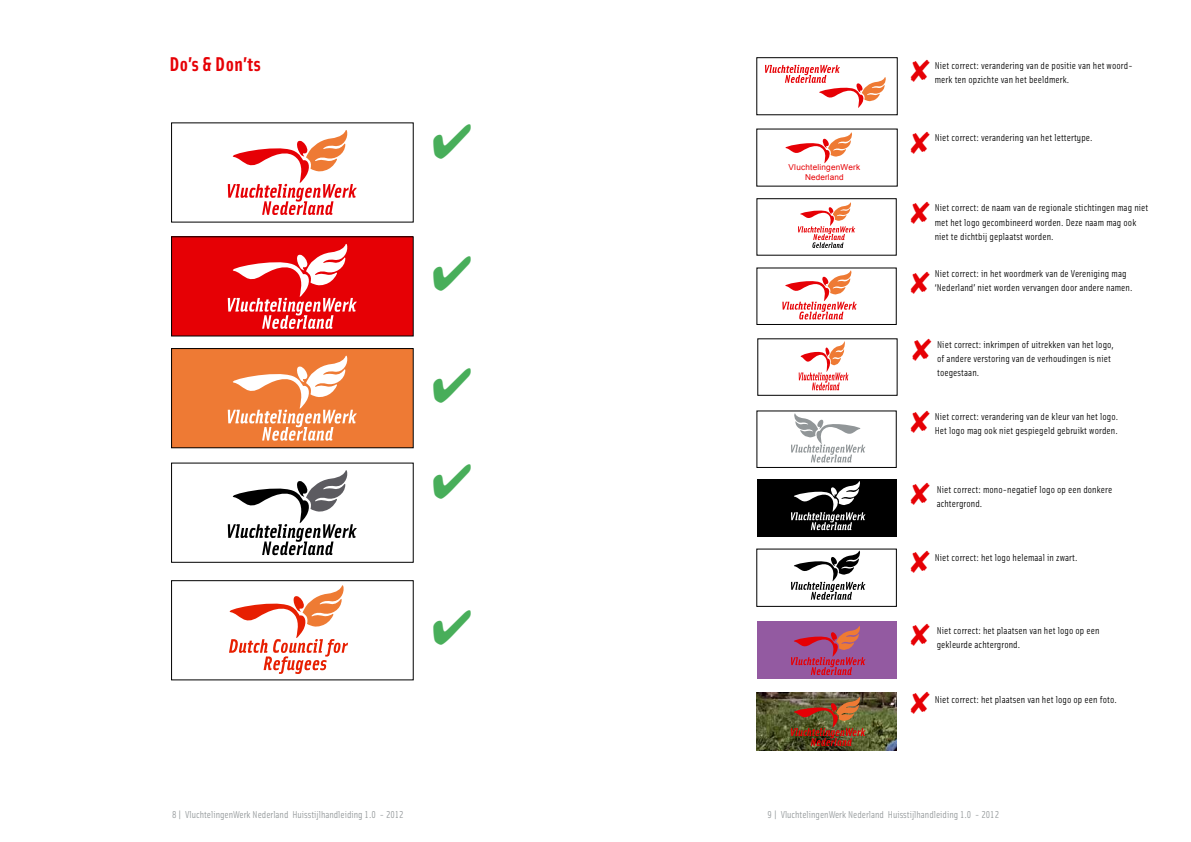
<style>
.page{position:relative;width:1191px;height:842px;background:#fff}
.page>*{position:absolute;margin:0;border:0;box-sizing:border-box;transform-origin:0 0}
.t1{font:700 20px "Solex OT";letter-spacing:.025em;color:#e60005}
.t2{font:10px/14.2px "Solex OT";letter-spacing:.01em;color:#000}
.t3{font:10px "Solex OT";color:#919698}
.t4{font:8.2px/10px "Arial";letter-spacing:.025em;color:#e60005;text-align:center}
</style>
<div class="page">
<div style="left:756px;top:268px;width:140px;height:57px;border:1px solid #000"></div>
<div style="left:756px;top:198px;width:140px;height:58px;border:1px solid #000"></div>
<div style="left:171px;top:580px;width:243px;height:100px;border:1px solid #000"></div>
<div style="left:171px;top:463px;width:243px;height:100px;border:1px solid #000"></div>
<div style="left:172px;top:237px;width:241px;height:99px;background:#e60005"></div>
<div style="left:172px;top:349px;width:241px;height:99px;background:#ee7a34"></div>
<div style="left:171px;top:348px;width:243px;height:100px;border:1px solid #000"></div>
<svg style="left:227px;top:130px;width:130px;height:85px"></svg>
<svg style="left:227px;top:244px;width:130px;height:85px"></svg>
<svg style="left:227px;top:355px;width:130px;height:86px"></svg>
<svg style="left:227px;top:470px;width:130px;height:85px"></svg>
<svg style="left:229px;top:585px;width:119px;height:89px"></svg>
<div style="left:756px;top:411px;width:140px;height:57px;border:1px solid #000"></div>
<svg style="left:791px;top:413px;width:74px;height:49px"></svg>
<div style="left:756px;top:479px;width:140px;height:58px;background:#000"></div>
<div style="left:756px;top:548px;width:141px;height:59px;border:1px solid #000"></div>
<div style="left:756px;top:621px;width:140px;height:57px;background:#935aa1"></div>
<img style="left:756px;top:693px;width:140px;height:57px">
<div style="left:757px;top:338px;width:140px;height:58px;border:1px solid #000"></div>
<svg style="left:798px;top:202px;width:57px;height:46px"></svg>
<svg style="left:798px;top:341px;width:50px;height:49px"></svg>
<svg style="left:782px;top:270px;width:75px;height:49px"></svg>
<img style="left:788px;top:696px;width:77px;height:50px">
<svg style="left:791px;top:626px;width:74px;height:49px"></svg>
<svg style="left:791px;top:481px;width:74px;height:49px"></svg>
<svg style="left:791px;top:550px;width:74px;height:50px"></svg>
<div style="left:756px;top:57px;width:141px;height:58px;border:1px solid #000"></div>
<svg style="left:785px;top:132px;width:67px;height:32px"></svg>
<svg style="left:765px;top:65px;width:121px;height:43px"></svg>
<h1 class="t1" style="left:169px;top:51px;width:93px">Do’s &amp; Don’ts</h1>
<p class="t4" style="left:788px;top:162px;width:73px">VluchtelingenWerk<br>Nederland</p>
<p class="t2" style="left:934px;top:58px;width:199px">Niet correct: verandering van de positie van het woord&shy;merk ten opzichte van het beeldmerk.</p>
<p class="t2" style="left:934px;top:130px;width:159px">Niet correct: verandering van het lettertype.</p>
<p class="t2" style="left:934px;top:200px;width:215px">Niet correct: de naam van de regionale stichtingen mag niet met het logo gecombineerd worden. Deze naam mag ook niet te dichtbij geplaatst worden.</p>
<p class="t2" style="left:934px;top:266px;width:199px">Niet correct: in het woordmerk van de Vereniging mag ‘Nederland’ niet worden vervangen door andere namen.</p>
<p class="t2" style="left:937px;top:337px;width:178px">Niet correct: inkrimpen of uitrekken van het logo, of andere verstoring van de verhoudingen is niet toegestaan.</p>
<p class="t2" style="left:934px;top:409px;width:185px">Niet correct: verandering van de kleur van het logo.<br>Het logo mag ook niet gespiegeld gebruikt worden.</p>
<p class="t2" style="left:936px;top:482px;width:177px">Niet correct: mono-negatief logo op een donkere achtergrond.</p>
<p class="t2" style="left:934px;top:550px;width:144px">Niet correct: het logo helemaal in zwart.</p>
<p class="t2" style="left:936px;top:623px;width:164px">Niet correct: het plaatsen van het logo op een gekleurde achtergrond.</p>
<p class="t2" style="left:934px;top:692px;width:184px">Niet correct: het plaatsen van het logo op een foto.</p>
<p class="t3" style="left:172px;top:808px;width:233px">8 | VluchtelingenWerk Nederland Huisstijlhandleiding 1.0 - 2012</p>
<p class="t3" style="left:767px;top:808px;width:233px">9 | VluchtelingenWerk Nederland Huisstijlhandleiding 1.0 - 2012</p>
</div>
